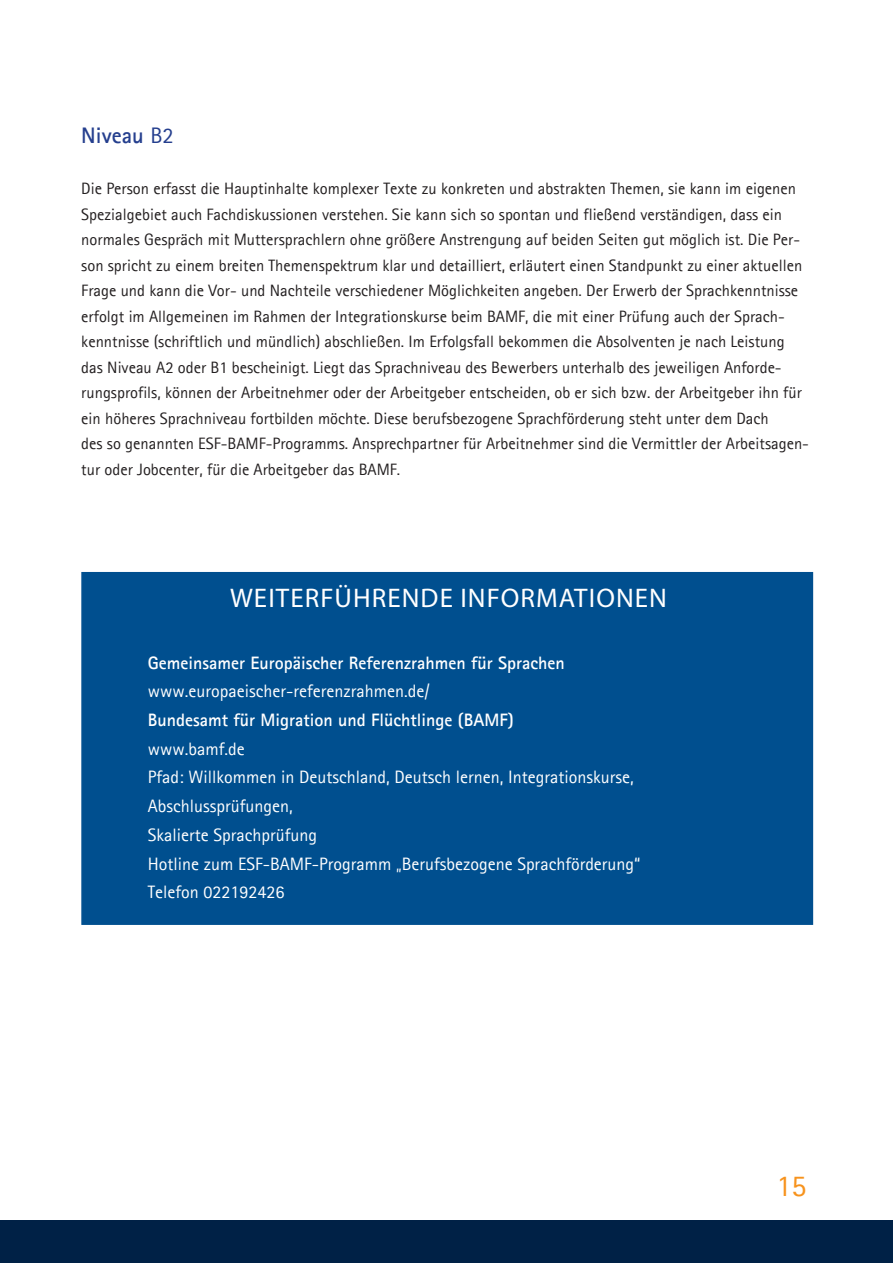
<style>
.page{position:relative;width:893px;height:1263px;background:#fff}
.page>*{position:absolute;margin:0;border:0;box-sizing:border-box;transform-origin:0 0}
.t1{font:30px "Agfa Rotis Sans Serif";color:#f7931d}
.t2{font:27px "Myriad Pro";letter-spacing:.04em;color:#fff}
.t3{font:700 22.5px "Agfa Rotis Sans Serif";color:#253f8e}
.t4{font:18px/28.7px "Agfa Rotis Sans Serif";color:#fff}
.t5{font:700 18px "Agfa Rotis Sans Serif";color:#fff}
.t6{font:16.5px/25.5px "Agfa Rotis Sans Serif";color:#231f20}
.s1{font-weight:400}
</style>
<div class="page">
<div style="left:0;top:1220px;width:893px;height:43px;background:#002146"></div>
<div style="left:81px;top:572px;width:732px;height:353px;background:#004f8f;border:2px solid #004f8f"></div>
<p class="t3" style="left:81px;top:121px;width:94px">Niveau <span class="s1">B2</span></p>
<p class="t6" style="left:81px;top:176px;width:716px">Die Person erfasst die Hauptinhalte komplexer Texte zu konkreten und abstrakten Themen, sie kann im eigenen<br>Spezialgebiet auch Fachdiskussionen verstehen. Sie kann sich so spontan und fließend verständigen, dass ein</p>
<p class="t6" style="left:81px;top:227px;width:722px">normales Gespräch mit Muttersprachlern ohne größere Anstrengung auf beiden Seiten gut möglich ist. Die Per&shy;son spricht zu einem breiten Themenspektrum klar und detailliert, erläutert einen Standpunkt zu einer aktuellen</p>
<p class="t6" style="left:81px;top:278px;width:718px">Frage und kann die Vor- und Nachteile verschiedener Möglichkeiten angeben. Der Erwerb der Sprachkenntnisse erfolgt im Allgemeinen im Rahmen der Integrationskurse beim BAMF, die mit einer Prüfung auch der Sprach&shy;kenntnisse (schriftlich und mündlich) abschließen. Im Erfolgsfall bekommen die Absolventen je nach Leistung</p>
<p class="t6" style="left:81px;top:354px;width:722px">das Niveau A2 oder B1 bescheinigt. Liegt das Sprachniveau des Bewerbers unterhalb des jeweiligen Anforde&shy;rungsprofils, können der Arbeitnehmer oder der Arbeitgeber entscheiden, ob er sich bzw. der Arbeitgeber ihn für ein höheres Sprachniveau fortbilden möchte. Diese berufsbezogene Sprachförderung steht unter dem Dach</p>
<p class="t6" style="left:81px;top:431px;width:729px">des so genannten ESF-BAMF-Programms. Ansprechpartner für Arbeitnehmer sind die Vermittler der Arbeitsagen&shy;tur oder Jobcenter, für die Arbeitgeber das BAMF.</p>
<p class="t2" style="left:230px;top:581px;width:438px">WEITERFÜHRENDE INFORMATIONEN</p>
<p class="t5" style="left:148px;top:651px;width:418px">Gemeinsamer Europäischer Referenzrahmen für Sprachen</p>
<p class="t4" style="left:148px;top:677px;width:283px">www.europaeischer-referenzrahmen.de/</p>
<p class="t5" style="left:148px;top:708px;width:367px">Bundesamt für Migration und Flüchtlinge (BAMF)</p>
<p class="t4" style="left:148px;top:734px;width:98px">www.bamf.de</p>
<p class="t4" style="left:148px;top:763px;width:487px">Pfad: Willkommen in Deutschland, Deutsch lernen, Integrationskurse,<br>Abschlussprüfungen,</p>
<p class="t4" style="left:148px;top:820px;width:171px">Skalierte Sprachprüfung</p>
<p class="t4" style="left:148px;top:849px;width:494px">Hotline zum ESF-BAMF-Programm „Berufsbezogene Sprachförderung“</p>
<p class="t4" style="left:148px;top:878px;width:138px">Telefon 022192426</p>
<p class="t1" style="left:776px;top:1168px;width:31px">15</p>
</div>
